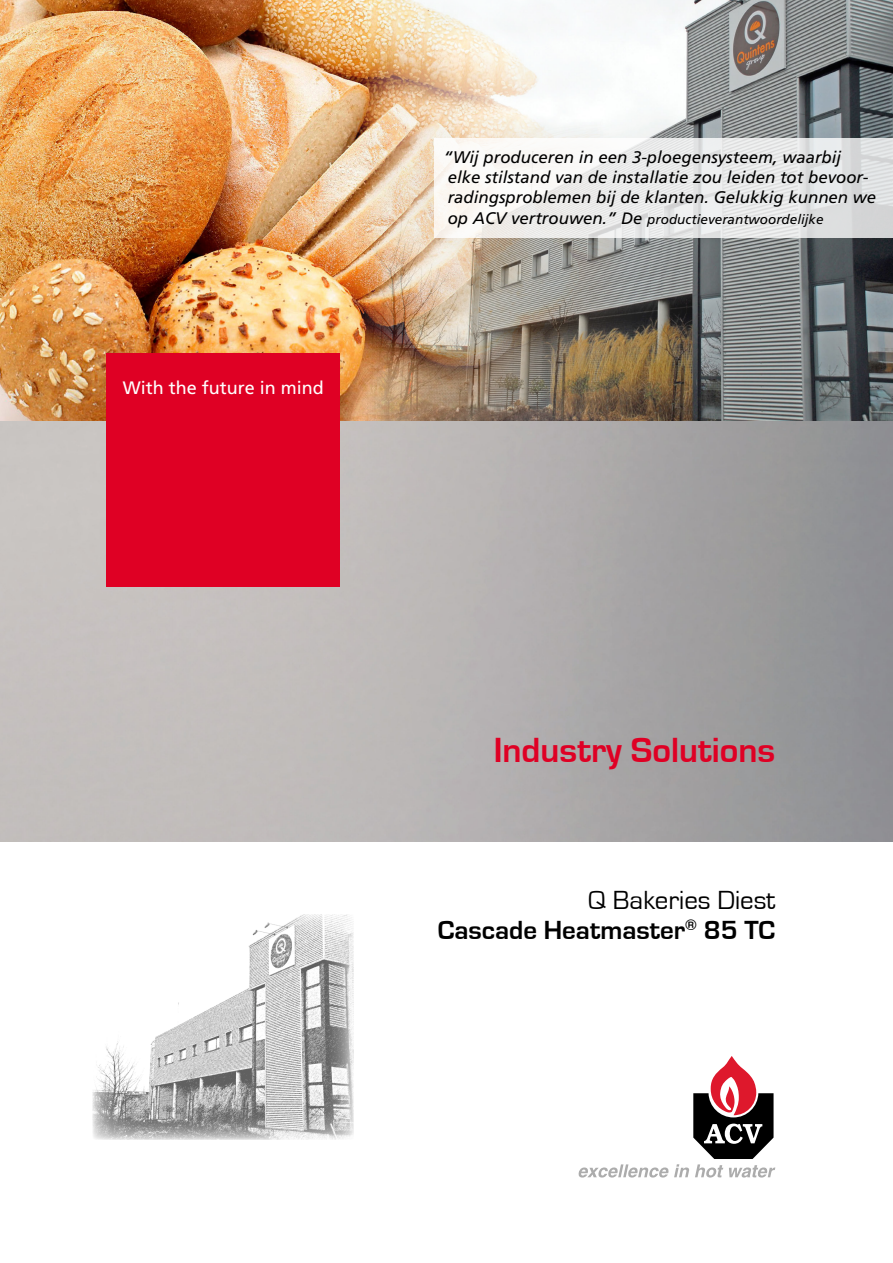
<style>
.page{position:relative;width:893px;height:1263px;background:#fff}
.page>*{position:absolute;margin:0;border:0;box-sizing:border-box;transform-origin:0 0}
.t1{font:700 36px "Eurostile";color:#df0024}
.t2{font:700 27px "Eurostile";color:#000}
.t3{font:27px "Eurostile";color:#000}
.t4{font:18px "Frutiger LT Std";color:#fff}
.t5{font:italic 16.8px/20.1px "Frutiger";color:#000}
.t6{font:italic 13.5px "Frutiger";color:#000}
.s1{font-size:16.8px}
.s2{font-size:16.5px}
</style>
<div class="page">
<img style="left:0;top:0;width:360px;height:421px">
<div style="left:106px;top:353px;width:234px;height:234px;background:#df0024"></div>
<svg style="left:578px;top:1056px;width:197px;height:121px"></svg>
<img style="left:360px;top:0;width:533px;height:421px">
<img style="left:93px;top:914px;width:261px;height:225px">
<svg style="left:434px;top:138px;width:459px;height:100px;fill:#ececec"></svg>
<p class="t4" style="left:123px;top:377px;width:203px">With the future in mind</p>
<p class="t5" style="left:443px;top:147px;width:434px">“Wij produceren in een 3-ploegensysteem, waarbij elke stilstand van de installatie zou leiden tot bevoor&shy;radingsproblemen bij de klanten. Gelukkig kunnen we</p>
<p class="t6" style="left:448px;top:212px;width:377px"><span class="s1">op ACV vertrouwen.”</span> <span class="s2">De</span> productieverantwoordelijke</p>
<p class="t1" style="left:494px;top:731px;width:283px">Industry Solutions</p>
<p class="t3" style="left:588px;top:885px;width:188px">Q Bakeries Diest</p>
<p class="t2" style="left:438px;top:915px;width:339px">Cascade Heatmaster<sup>®</sup> 85 TC</p>
</div>
